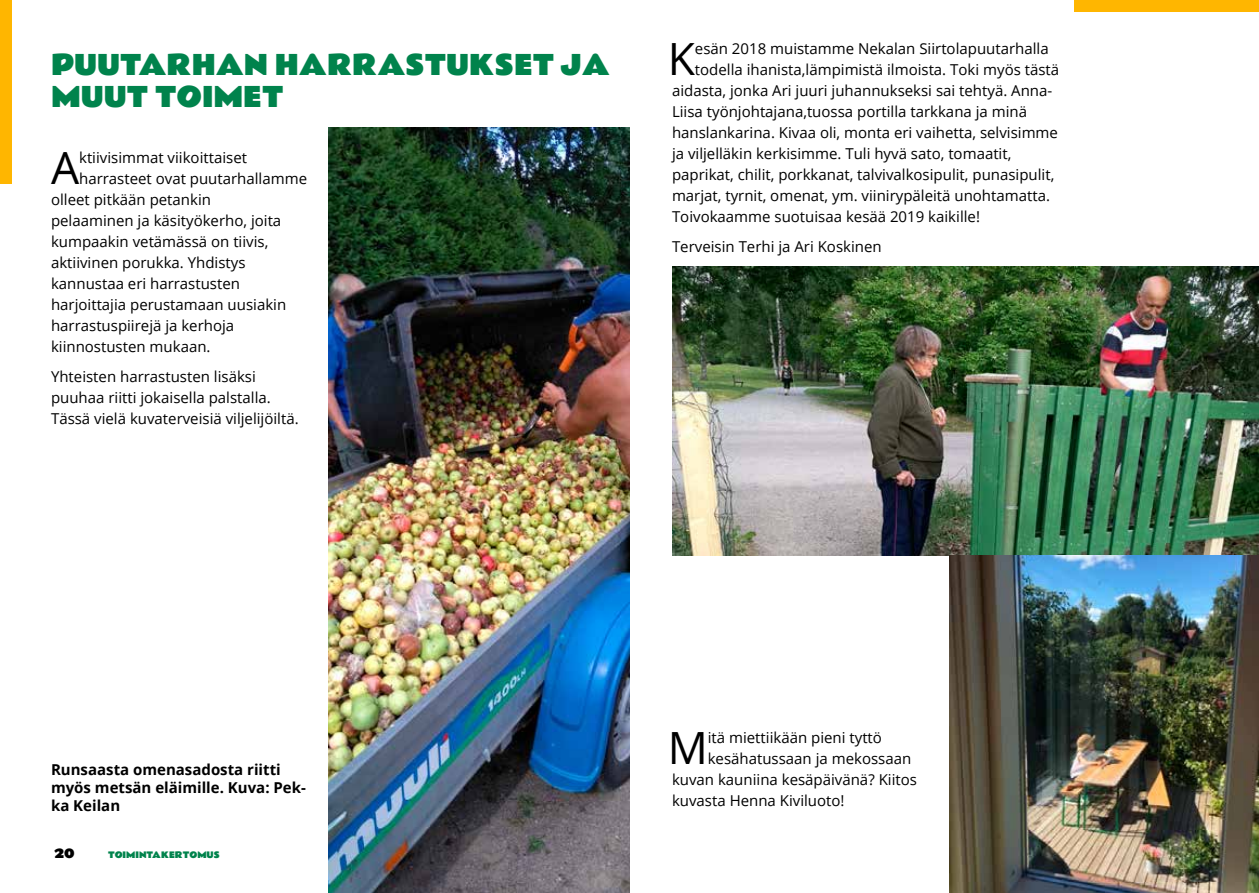
<style>
.page{position:relative;width:1259px;height:893px;background:#fff}
.page>*{position:absolute;margin:0;border:0;box-sizing:border-box;transform-origin:0 0}
.t1{font:44.4px "Open Sans";color:#000}
.t2{font:27px/32.4px "Rammetto One";color:#00834c}
.t3{font:15px/21px "Open Sans";color:#000}
.t4{font:700 15px/18px "Open Sans";color:#000}
.t5{font:12px "Rammetto One";color:#000}
.t6{font:8.4px "Rammetto One";color:#00834c}
</style>
<div class="page">
<img style="left:672px;top:267px;width:587px;height:288px">
<img style="left:949px;top:555px;width:310px;height:338px">
<div style="left:1075px;top:0;width:184px;height:11px;background:#ffb600"></div>
<img style="left:328px;top:128px;width:301px;height:765px">
<div style="left:0;top:0;width:11px;height:184px;background:#ffb600"></div>
<h2 class="t2" style="left:51px;top:49px;width:560px">PUUTARHAN HARRASTUKSET JA<br>MUUT TOIMET</h2>
<h1 class="t1" style="left:51px;top:138px;width:30px">A</h1>
<p class="t3" style="left:79px;top:147px;width:169px">ktiivisimmat viikoittaiset</p>
<p class="t3" style="left:79px;top:168px;width:229px">harrasteet ovat puutarhallamme</p>
<p class="t3" style="left:51px;top:189px;width:161px">olleet pitkään petankin</p>
<p class="t3" style="left:51px;top:210px;width:232px">pelaaminen ja käsityökerho, joita</p>
<p class="t3" style="left:51px;top:231px;width:219px">kumpaakin vetämässä on tiivis,</p>
<p class="t3" style="left:51px;top:252px;width:196px">aktiivinen porukka. Yhdistys</p>
<p class="t3" style="left:51px;top:273px;width:190px">kannustaa eri harrastusten</p>
<p class="t3" style="left:51px;top:294px;width:237px">harjoittajia perustamaan uusiakin</p>
<p class="t3" style="left:51px;top:315px;width:185px">harrastuspiirejä ja kerhoja</p>
<p class="t3" style="left:51px;top:336px;width:161px">kiinnostusten mukaan.</p>
<p class="t3" style="left:51px;top:365px;width:249px">Yhteisten harrastusten lisäksi puuhaa riitti jokaisella palstalla.<br>Tässä vielä kuvaterveisiä viljelijöiltä.</p>
<h1 class="t1" style="left:667px;top:28px;width:29px">K</h1>
<p class="t3" style="left:695px;top:38px;width:355px">esän 2018 muistamme Nekalan Siirtolapuutarhalla</p>
<p class="t3" style="left:695px;top:59px;width:366px">todella ihanista,lämpimistä ilmoista. Toki myös tästä</p>
<p class="t3" style="left:672px;top:80px;width:382px">aidasta, jonka Ari juuri juhannukseksi sai tehtyä. Anna-</p>
<p class="t3" style="left:672px;top:101px;width:356px">Liisa työnjohtajana,tuossa portilla tarkkana ja minä</p>
<p class="t3" style="left:672px;top:122px;width:387px">hanslankarina. Kivaa oli, monta eri vaihetta, selvisimme</p>
<p class="t3" style="left:672px;top:143px;width:341px">ja viljelläkin kerkisimme. Tuli hyvä sato, tomaatit,</p>
<p class="t3" style="left:672px;top:164px;width:384px">paprikat, chilit, porkkanat, talvivalkosipulit, punasipulit,</p>
<p class="t3" style="left:672px;top:185px;width:379px">marjat, tyrnit, omenat, ym. viinirypäleitä unohtamatta.</p>
<p class="t3" style="left:672px;top:206px;width:309px">Toivokaamme suotuisaa kesää 2019 kaikille!</p>
<p class="t3" style="left:672px;top:235px;width:211px">Terveisin Terhi ja Ari Koskinen</p>
<p class="t4" style="left:51px;top:760px;width:256px">Runsaasta omenasadosta riitti myös metsän eläimille. Kuva: Pek&shy;ka Keilan</p>
<p class="t5" style="left:54px;top:843px;width:22px">20</p>
<p class="t6" style="left:108px;top:847px;width:113px">TOIMINTAKERTOMUS</p>
<h1 class="t1" style="left:667px;top:717px;width:42px">M</h1>
<p class="t3" style="left:708px;top:726px;width:176px">itä miettiikään pieni tyttö</p>
<p class="t3" style="left:708px;top:747px;width:205px">kesähatussaan ja mekossaan</p>
<p class="t3" style="left:672px;top:768px;width:246px">kuvan kauniina kesäpäivänä? Kiitos</p>
<p class="t3" style="left:672px;top:789px;width:174px">kuvasta Henna Kiviluoto!</p>
</div>
